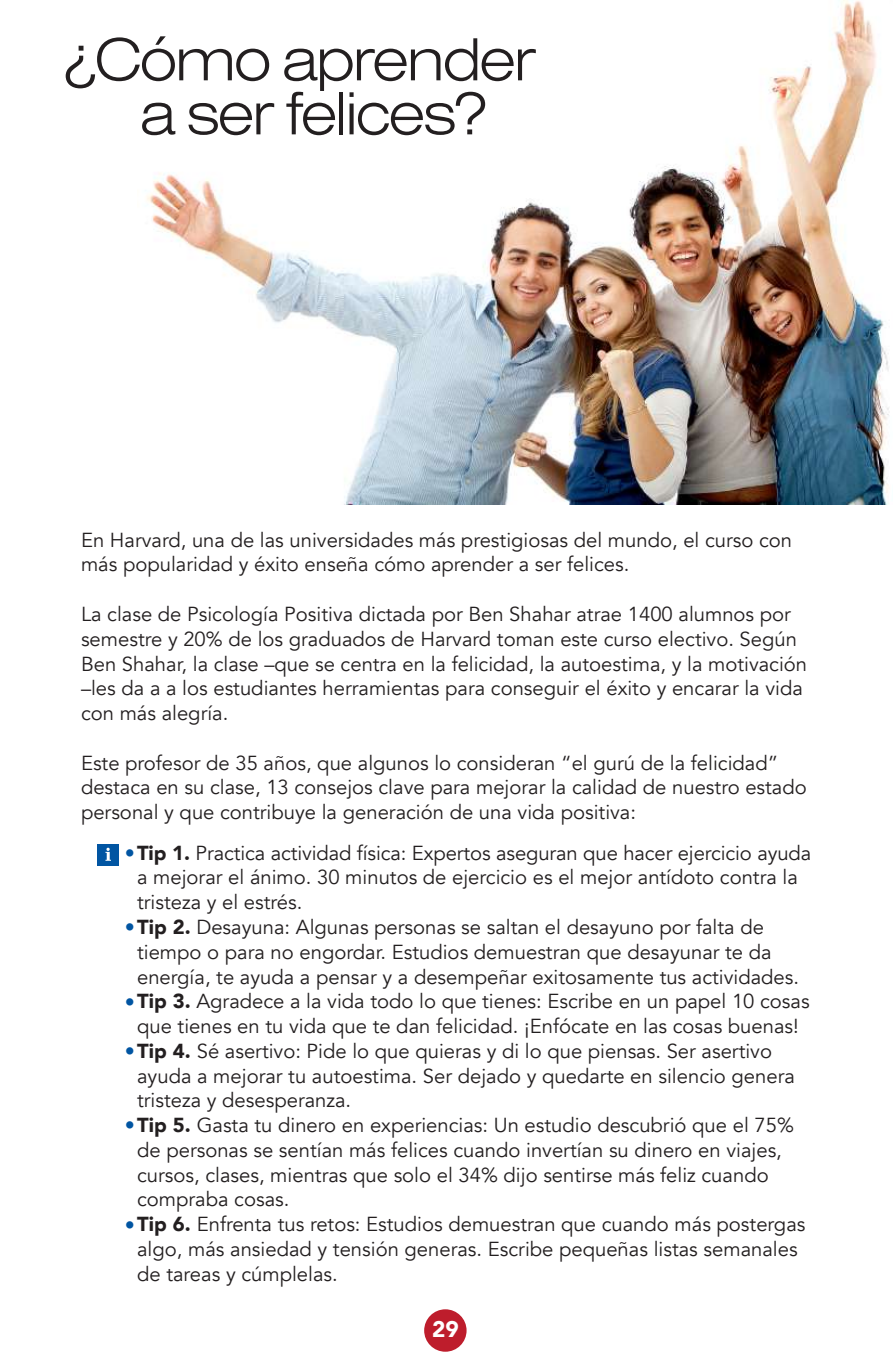
<style>
.page{position:relative;width:893px;height:1372px;background:#fff}
.page>*{position:absolute;margin:0;border:0;box-sizing:border-box;transform-origin:0 0}
.t1{font:63px/54px "Nimbus Sans DOT Ligh Exte";letter-spacing:-.05em;color:#231f20;text-align:center}
.t2{font:900 22.5px "Avenir";color:#fff}
.t3{font:20.25px/24.8px "Avenir";color:#231f20}
.s1{color:#0155a2}
.s2{font-weight:900}
</style>
<div class="page">
<img style="left:145px;top:0;width:745px;height:504px">
<div style="left:97px;top:844px;width:22px;height:21px;background:#0155a2"></div>
<svg style="left:105px;top:847px;width:6px;height:13px"></svg>
<div style="left:424px;top:1309px;width:43px;height:42px;background:#be1d2c;border-radius:50%"></div>
<h1 class="t1" style="left:64px;top:33px;width:475px">¿Cómo aprender a ser felices?</h1>
<p class="t3" style="left:81px;top:527px;width:713px">En Harvard, una de las universidades más prestigiosas del mundo, el curso con más popularidad y éxito enseña cómo aprender a ser felices.</p>
<p class="t3" style="left:81px;top:602px;width:728px">La clase de Psicología Positiva dictada por Ben Shahar atrae 1400 alumnos por semestre y 20% de los graduados de Harvard toman este curso electivo. Según Ben Shahar, la clase –que se centra en la felicidad, la autoestima, y la motivación –les da a a los estudiantes herramientas para conseguir el éxito y encarar la vida con más alegría.</p>
<p class="t3" style="left:81px;top:750px;width:727px">Este profesor de 35 años, que algunos lo consideran “el gurú de la felicidad” destaca en su clase, 13 consejos clave para mejorar la calidad de nuestro estado personal y que contribuye la generación de una vida positiva:</p>
<p class="t3" style="left:137px;top:840px;width:676px;text-indent:-12px"><span class="s1">•</span><span class="s2">Tip 1.</span> Practica actividad física: Expertos aseguran que hacer ejercicio ayuda a mejorar el ánimo. 30 minutos de ejercicio es el mejor antídoto contra la tristeza y el estrés.</p>
<p class="t3" style="left:137px;top:915px;width:663px;text-indent:-12px"><span class="s1">•</span><span class="s2">Tip 2.</span> Desayuna: Algunas personas se saltan el desayuno por falta de tiempo o para no engordar. Estudios demuestran que desayunar te da energía, te ayuda a pensar y a desempeñar exitosamente tus actividades.</p>
<p class="t3" style="left:125px;top:989px;width:686px;text-align:center"><span class="s1">•</span><span class="s2">Tip 3.</span> Agradece a la vida todo lo que tienes: Escribe en un papel 10 cosas que tienes en tu vida que te dan felicidad. ¡Enfócate en las cosas buenas!</p>
<p class="t3" style="left:137px;top:1038px;width:659px;text-indent:-12px"><span class="s1">•</span><span class="s2">Tip 4.</span> Sé asertivo: Pide lo que quieras y di lo que piensas. Ser asertivo ayuda a mejorar tu autoestima. Ser dejado y quedarte en silencio genera tristeza y desesperanza.</p>
<p class="t3" style="left:137px;top:1113px;width:658px;text-indent:-12px"><span class="s1">•</span><span class="s2">Tip 5.</span> Gasta tu dinero en experiencias: Un estudio descubrió que el 75% de personas se sentían más felices cuando invertían su dinero en viajes, cursos, clases, mientras que solo el 34% dijo sentirse más feliz cuando compraba cosas.</p>
<p class="t3" style="left:137px;top:1212px;width:670px;text-indent:-12px"><span class="s1">•</span><span class="s2">Tip 6.</span> Enfrenta tus retos: Estudios demuestran que cuando más postergas algo, más ansiedad y tensión generas. Escribe pequeñas listas semanales de tareas y cúmplelas.</p>
<p class="t2" style="left:432px;top:1309px;width:28px">29</p>
</div>
